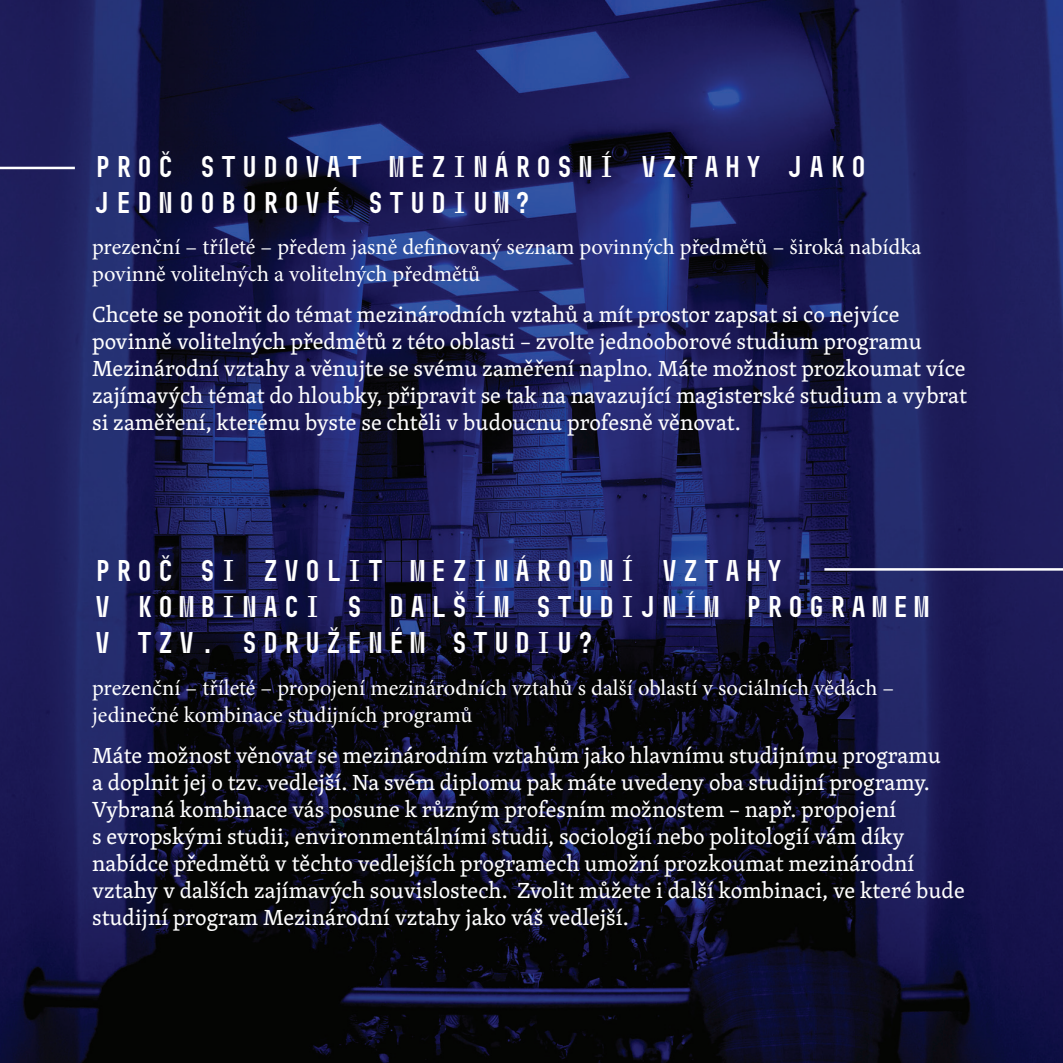
<style>
.page{position:relative;width:1063px;height:1063px;background:#fff}
.page>*{position:absolute;margin:0;border:0;box-sizing:border-box;transform-origin:0 0}
.nadpis_muni{font:700 30px/36px "Muni";color:#fff}
.nadpis_muni_s_mezero{font:700 30px/36px "Muni";color:#fff}
.text{font:22.5px/27px "Skolar Latin";color:#fff}
.text-2{font:22.5px/27px "Minion Pro";color:#fff}
</style>
<div class="page">
<img style="left:0;top:0;width:1063px;height:1063px">
<hr style="left:824px;top:568px;width:239px;height:3px;background:#fff">
<hr style="left:0;top:167px;width:75px;height:2px;background:#fff">
<p class="nadpis_muni_s_mezero" style="left:92px;top:148px;width:779px">PROČ STUDOVAT MEZINÁROSNÍ VZTAHY JAKO<br>JEDNOOBOROVÉ STUDIUM?</p>
<p class="text-2" style="left:92px;top:233px;width:831px">prezenční – tříleté – předem jasně definovaný seznam povinných předmětů – široká nabídka povinně volitelných a volitelných předmětů</p>
<p class="text" style="left:92px;top:300px;width:876px">Chcete se ponořit do témat mezinárodních vztahů a mít prostor zapsat si co nejvíce povinně volitelných předmětů z této oblasti – zvolte jednooborové studium programu Mezinárodní vztahy a věnujte se svému zaměření naplno. Máte možnost prozkoumat více zajímavých témat do hloubky, připravit se tak na navazující magisterské studium a vybrat si zaměření, kterému byste se chtěli v budoucnu profesně věnovat.</p>
<p class="nadpis_muni" style="left:92px;top:553px;width:842px">PROČ SI ZVOLIT MEZINÁRODNÍ VZTAHY<br>V KOMBINACI S DALŠÍM STUDIJNÍM PROGRAMEM<br>V TZV. SDRUŽENÉM STUDIU?</p>
<p class="text-2" style="left:92px;top:674px;width:804px">prezenční – tříleté – propojení mezinárodních vztahů s další oblastí v sociálních vědách – jedinečné kombinace studijních programů</p>
<p class="text" style="left:92px;top:741px;width:874px">Máte možnost věnovat se mezinárodním vztahům jako hlavnímu studijnímu programu<br>a doplnit jej o tzv. vedlejší. Na svém diplomu pak máte uvedeny oba studijní programy.<br>Vybraná kombinace vás posune k různým profesním možnostem – např. propojení<br>s evropskými studii, environmentálními studii, sociologií nebo politologií vám díky nabídce předmětů v těchto vedlejších programech umožní prozkoumat mezinárodní vztahy v dalších zajímavých souvislostech. Zvolit můžete i další kombinaci, ve které bude studijní program Mezinárodní vztahy jako váš vedlejší.</p>
</div>
